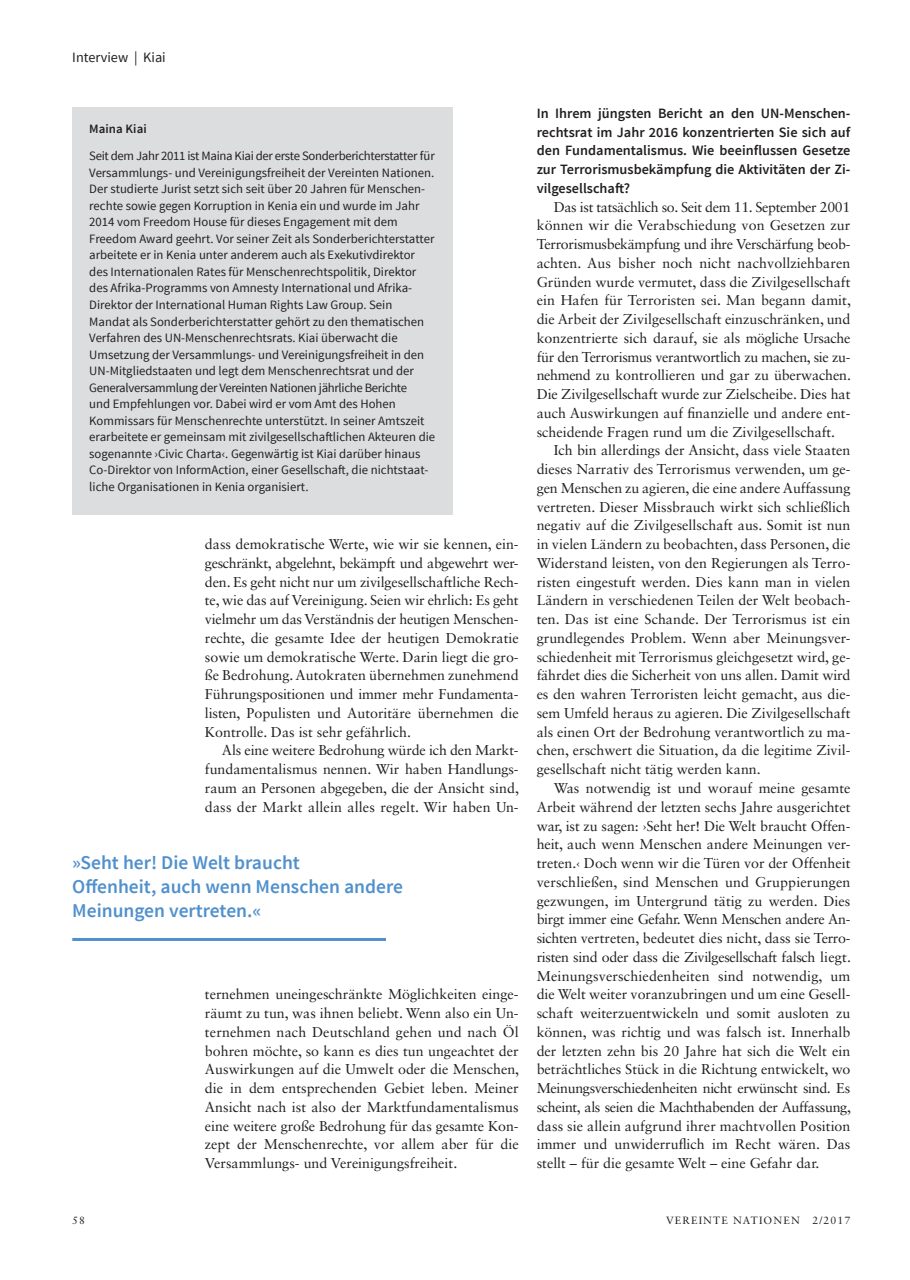
<style>
.page{position:relative;width:910px;height:1280px;background:#fff}
.page>*{position:absolute;margin:0;border:0;box-sizing:border-box;transform-origin:0 0}
.Zitate{font:600 19.5px/24px "Source Sans Pro";color:#5090cc}
.Antwort{font:14.25px/18.8px "Sabon LT Std";color:#231f20;text-align:justify}
.Frage{font:600 14.25px/18.8px "Source Sans Pro";color:#231f20;text-align:justify}
.Kolumnentitel{font:14.25px "Source Sans Pro";color:#231f20}
.t1{font:12.75px/16.5px "Source Sans Pro";color:#231f20}
.t2{font:600 12.75px "Source Sans Pro";letter-spacing:.005em;color:#231f20}
.t3{font:10.5px "Sabon LT Std";letter-spacing:.11em;color:#231f20}
</style>
<div class="page">
<div style="left:72px;top:107px;width:380px;height:407px;background:#dcdddf"></div>
<hr style="left:72px;top:938px;width:314px;height:3px;background:#5090cc">
<p class="Kolumnentitel" style="left:72px;top:48px;width:95px">Interview | Kiai</p>
<p class="t2" style="left:89px;top:121px;width:59px">Maina Kiai</p>
<p class="t1" style="left:89px;top:148px;width:347px">Seit dem Jahr 2011 ist Maina Kiai der erste Sonderberichterstatter für Versammlungs- und Vereinigungsfreiheit der Vereinten Nationen.<br>Der studierte Jurist setzt sich seit über 20 Jahren für Menschen&shy;rechte sowie gegen Korruption in Kenia ein und wurde im Jahr 2014 vom Freedom House für dieses Engagement mit dem Freedom Award geehrt. Vor seiner Zeit als Sonderberichterstatter arbeitete er in Kenia unter anderem auch als Exekutivdirektor des Internationalen Rates für Menschenrechtspolitik, Direktor des Afrika-Programms von Amnesty International und Afrika-Direktor der International Human Rights Law Group. Sein Mandat als Sonderberichterstatter gehört zu den thematischen Verfahren des UN-Menschenrechtsrats. Kiai überwacht die Umsetzung der Versammlungs- und Vereinigungsfreiheit in den UN-Mitgliedstaaten und legt dem Menschenrechtsrat und der Generalversammlung der Vereinten Nationen jährliche Berichte<br>und Empfehlungen vor. Dabei wird er vom Amt des Hohen Kommissars für Menschenrechte unterstützt. In seiner Amtszeit erarbeitete er gemeinsam mit zivilgesellschaftlichen Akteuren die sogenannte ›Civic Charta‹. Gegenwärtig ist Kiai darüber hinaus Co-Direktor von InformAction, einer Gesellschaft, die nichtstaat&shy;liche Organisationen in Kenia organisiert.</p>
<p class="Antwort" style="left:205px;top:535px;width:315px">dass demokratische Werte, wie wir sie kennen, ein&shy;geschränkt, abgelehnt, bekämpft und abgewehrt wer&shy;den. Es geht nicht nur um zivilgesellschaftliche Rech&shy;te, wie das auf Vereinigung. Seien wir ehrlich: Es geht vielmehr um das Verständnis der heutigen Menschen&shy;rechte, die gesamte Idee der heutigen Demokratie sowie um demokratische Werte. Darin liegt die gro&shy;ße Bedrohung. Autokraten übernehmen zunehmend Führungspositionen und immer mehr Fundamenta&shy;listen, Populisten und Autoritäre übernehmen die Kontrolle. Das ist sehr gefährlich.</p>
<p class="Antwort" style="left:205px;top:741px;width:316px;text-indent:17px">Als eine weitere Bedrohung würde ich den Markt&shy;fundamentalismus nennen. Wir haben Handlungs&shy;raum an Personen abgegeben, die der Ansicht sind, dass der Markt allein alles regelt. Wir haben Un-</p>
<p class="Zitate" style="left:72px;top:851px;width:332px">»Seht her! Die Welt braucht<br>Offenheit, auch wenn Menschen andere<br>Meinungen vertreten.«</p>
<p class="Antwort" style="left:205px;top:985px;width:316px">ternehmen uneingeschränkte Möglichkeiten einge&shy;räumt zu tun, was ihnen beliebt. Wenn also ein Un&shy;ternehmen nach Deutschland gehen und nach Öl bohren möchte, so kann es dies tun ungeachtet der Auswirkungen auf die Umwelt oder die Menschen, die in dem entsprechenden Gebiet leben. Meiner Ansicht nach ist also der Marktfundamentalismus eine weitere große Bedrohung für das gesamte Kon&shy;zept der Menschenrechte, vor allem aber für die Versammlungs- und Vereinigungsfreiheit.</p>
<p class="Frage" style="left:537px;top:104px;width:315px">In Ihrem jüngsten Bericht an den UN-Menschen&shy;rechtsrat im Jahr 2016 konzentrierten Sie sich auf den Fundamentalismus. Wie beeinflussen Gesetze zur Terrorismusbekämpfung die Aktivitäten der Zi&shy;vilgesellschaft?</p>
<p class="Antwort" style="left:537px;top:197px;width:316px;text-indent:17px">Das ist tatsächlich so. Seit dem 11. September 2001 können wir die Verabschiedung von Gesetzen zur Terrorismusbekämpfung und ihre Verschärfung beob&shy;achten. Aus bisher noch nicht nachvollziehbaren Gründen wurde vermutet, dass die Zivilgesellschaft ein Hafen für Terroristen sei. Man begann damit, die Arbeit der Zivilgesellschaft einzuschränken, und konzentrierte sich darauf, sie als mögliche Ursache für den Terrorismus verantwortlich zu machen, sie zu&shy;nehmend zu kontrollieren und gar zu überwachen.<br>Die Zivilgesellschaft wurde zur Zielscheibe. Dies hat auch Auswirkungen auf finanzielle und andere ent&shy;scheidende Fragen rund um die Zivilgesellschaft.</p>
<p class="Antwort" style="left:537px;top:441px;width:315px;text-indent:17px">Ich bin allerdings der Ansicht, dass viele Staaten dieses Narrativ des Terrorismus verwenden, um ge&shy;gen Menschen zu agieren, die eine andere Auffassung vertreten. Dieser Missbrauch wirkt sich schließlich negativ auf die Zivilgesellschaft aus. Somit ist nun in vielen Ländern zu beobachten, dass Personen, die Widerstand leisten, von den Regierungen als Terro&shy;risten eingestuft werden. Dies kann man in vielen Ländern in verschiedenen Teilen der Welt beobach&shy;ten. Das ist eine Schande. Der Terrorismus ist ein grundlegendes Problem. Wenn aber Meinungsver&shy;schiedenheit mit Terrorismus gleichgesetzt wird, ge&shy;fährdet dies die Sicherheit von uns allen. Damit wird es den wahren Terroristen leicht gemacht, aus die&shy;sem Umfeld heraus zu agieren. Die Zivilgesellschaft als einen Ort der Bedrohung verantwortlich zu ma&shy;chen, erschwert die Situation, da die legitime Zivil&shy;gesellschaft nicht tätig werden kann.</p>
<p class="Antwort" style="left:537px;top:778px;width:316px;text-indent:17px">Was notwendig ist und worauf meine gesamte Arbeit während der letzten sechs Jahre ausgerichtet war, ist zu sagen: ›Seht her! Die Welt braucht Offen&shy;heit, auch wenn Menschen andere Meinungen ver&shy;treten.‹ Doch wenn wir die Türen vor der Offenheit verschließen, sind Menschen und Gruppierungen gezwungen, im Untergrund tätig zu werden. Dies birgt immer eine Gefahr. Wenn Menschen andere An&shy;sichten vertreten, bedeutet dies nicht, dass sie Terro&shy;risten sind oder dass die Zivilgesellschaft falsch liegt.<br>Meinungsverschiedenheiten sind notwendig, um die Welt weiter voranzubringen und um eine Gesell&shy;schaft weiterzuentwickeln und somit ausloten zu können, was richtig und was falsch ist. Innerhalb der letzten zehn bis 20 Jahre hat sich die Welt ein beträchtliches Stück in die Richtung entwickelt, wo Meinungsverschiedenheiten nicht erwünscht sind. Es scheint, als seien die Machthabenden der Auffassung, dass sie allein aufgrund ihrer machtvollen Position immer und unwiderruflich im Recht wären. Das stellt – für die gesamte Welt – eine Gefahr dar.</p>
<p class="t3" style="left:72px;top:1214px;width:14px">58</p>
<p class="t3" style="left:666px;top:1214px;width:186px">VEREINTE NATIONEN 2/2017</p>
</div>
